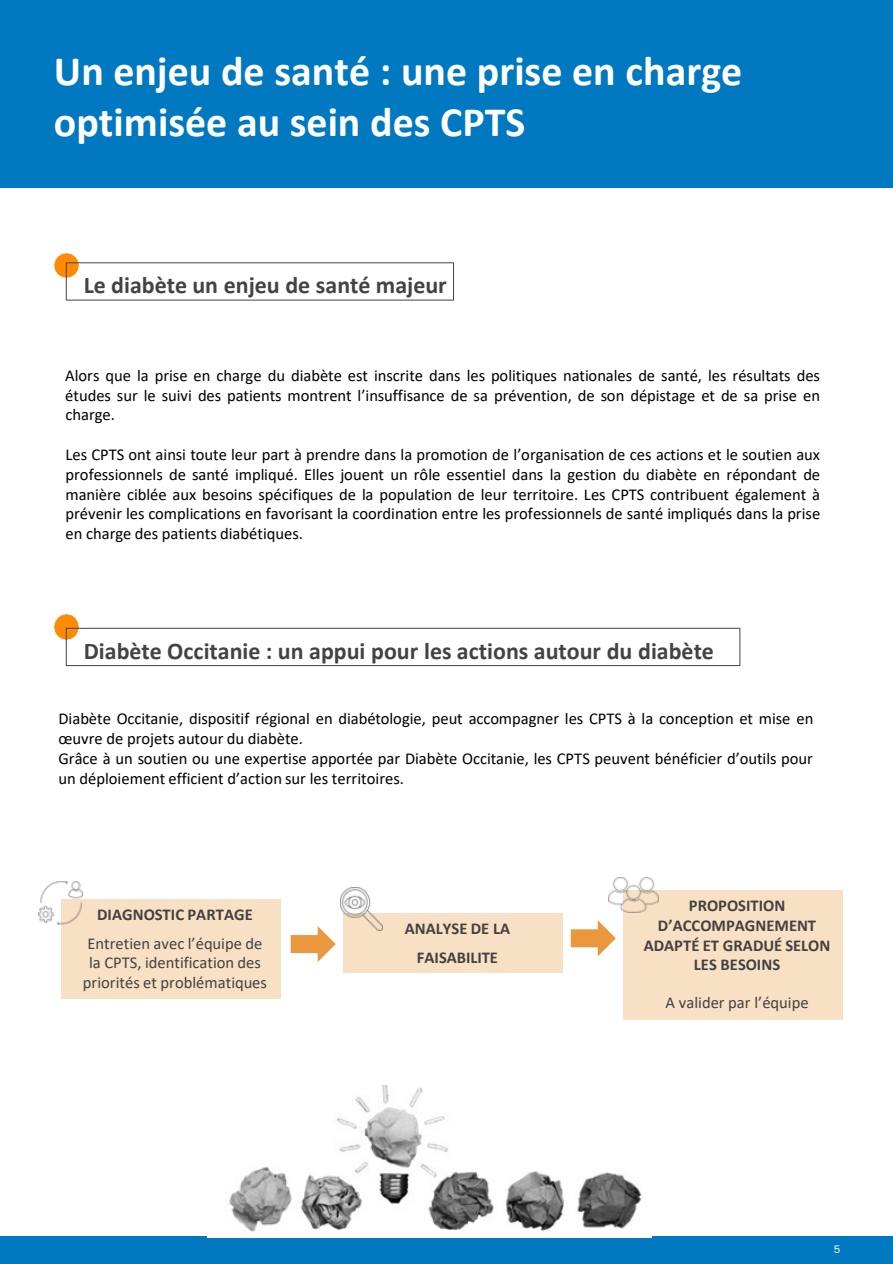
<style>
.page{position:relative;width:893px;height:1264px;background:#fff}
.page>*{position:absolute;margin:0;border:0;box-sizing:border-box;transform-origin:0 0}
.t1{font:700 42px/50.4px "Calibri";color:#fff}
.t2{font:700 24px "Calibri";color:#434343}
.t3{font:16.5px/19.8px "Calibri";color:#000;text-align:justify}
.t4{font:700 16.5px/19.8px "Calibri";color:#424242;text-align:center}
.t5{font:16.5px/19.8px "Calibri";color:#424242;text-align:center}
.t6{font:10.5px "Poppins";color:#fff}
</style>
<div class="page">
<div style="left:0;top:0;width:892px;height:188px;background:#0079c1"></div>
<div style="left:0;top:1236px;width:892px;height:27px;background:#0079c1"></div>
<img style="left:208px;top:1085px;width:443px;height:152px">
<img style="left:54px;top:615px;width:24px;height:24px">
<div style="left:66px;top:627px;width:674px;height:38px;border:1px solid #434343"></div>
<div style="left:61px;top:898px;width:219px;height:100px;background:#f8e0c5"></div>
<div style="left:343px;top:912px;width:220px;height:60px;background:#f8e0c5"></div>
<div style="left:623px;top:889px;width:219px;height:129px;background:#f8e0c5"></div>
<svg style="left:291px;top:926px;width:45px;height:35px"></svg>
<svg style="left:570px;top:920px;width:45px;height:36px"></svg>
<img style="left:54px;top:253px;width:24px;height:25px">
<div style="left:66px;top:262px;width:388px;height:38px;border:1px solid #434343"></div>
<img style="left:340px;top:887px;width:42px;height:42px">
<img style="left:608px;top:877px;width:50px;height:35px">
<img style="left:39px;top:881px;width:44px;height:43px">
<p class="t1" style="left:54px;top:45px;width:689px">Un enjeu de santé : une prise en charge optimisée au sein des CPTS</p>
<p class="t2" style="left:84px;top:268px;width:364px">Le diabète un enjeu de santé majeur</p>
<p class="t3" style="left:65px;top:365px;width:756px">Alors que la prise en charge du diabète est inscrite dans les politiques nationales de santé, les résultats des études sur le suivi des patients montrent l’insuffisance de sa prévention, de son dépistage et de sa prise en charge.</p>
<p class="t3" style="left:65px;top:444px;width:756px">Les CPTS ont ainsi toute leur part à prendre dans la promotion de l’organisation de ces actions et le soutien aux professionnels de santé impliqué. Elles jouent un rôle essentiel dans la gestion du diabète en répondant de manière ciblée aux besoins spécifiques de la population de leur territoire. Les CPTS contribuent également à prévenir les complications en favorisant la coordination entre les professionnels de santé impliqués dans la prise en charge des patients diabétiques.</p>
<p class="t2" style="left:84px;top:634px;width:631px">Diabète Occitanie : un appui pour les actions autour du diabète</p>
<p class="t3" style="left:58px;top:708px;width:756px">Diabète Occitanie, dispositif régional en diabétologie, peut accompagner les CPTS à la conception et mise en œuvre de projets autour du diabète.</p>
<p class="t3" style="left:58px;top:747px;width:756px">Grâce à un soutien ou une expertise apportée par Diabète Occitanie, les CPTS peuvent bénéficier d’outils pour un déploiement efficient d’action sur les territoires.</p>
<p class="t4" style="left:97px;top:903px;width:157px">DIAGNOSTIC PARTAGE</p>
<p class="t5" style="left:83px;top:932px;width:185px">Entretien avec l’équipe de la CPTS, identification des priorités et problématiques</p>
<p class="t4" style="left:405px;top:918px;width:107px">ANALYSE DE LA</p>
<p class="t4" style="left:417px;top:946px;width:83px">FAISABILITE</p>
<p class="t4" style="left:643px;top:895px;width:188px">PROPOSITION<br>D’ACCOMPAGNEMENT<br>ADAPTÉ ET GRADUÉ SELON<br>LES BESOINS</p>
<p class="t5" style="left:665px;top:992px;width:144px">A valider par l’équipe</p>
<p class="t6" style="left:833px;top:1243px;width:8px">5</p>
</div>
